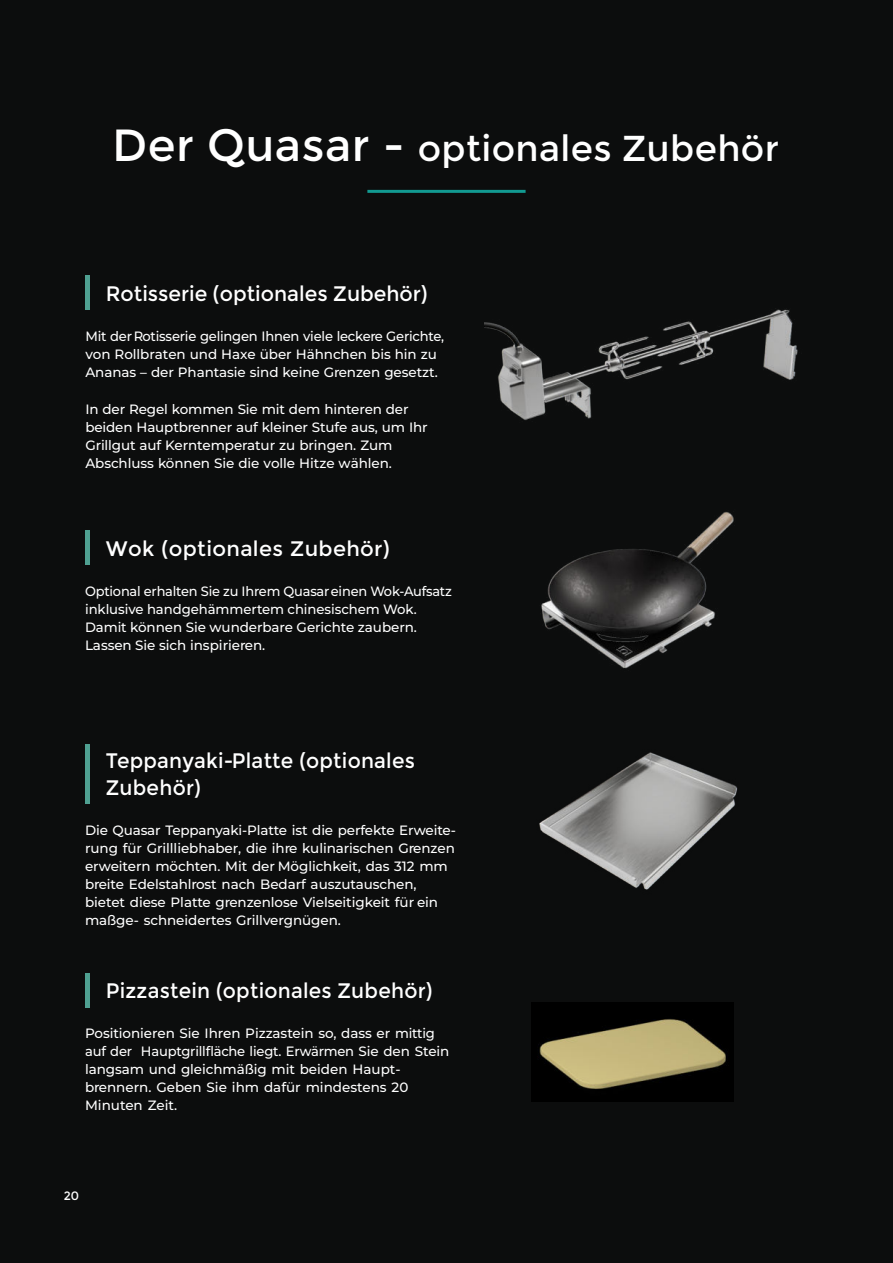
<style>
.page{position:relative;width:893px;height:1263px;background:#0c0d0d}
.page>*{position:absolute;margin:0;border:0;box-sizing:border-box;transform-origin:0 0}
.t1{font:36px "Montserrat";letter-spacing:.01em;color:#fff}
.t2{font:21px/27px "Montserrat";letter-spacing:.01em;color:#fff;scale:.96 1}
.t3{font:21px "Montserrat";letter-spacing:.01em;color:#fff}
.t4{font:500 13.5px/18px "Montserrat";letter-spacing:-.005em;color:#fff}
.t5{font:500 13.5px/18px "Montserrat";letter-spacing:-.005em;color:#fff;scale:.96 1}
.t6{font:12px "Montserrat";color:#fff}
.s1{font-size:45px}
</style>
<div class="page">
<hr style="left:367px;top:190px;width:159px;height:3px;background:#129a91">
<img style="left:485px;top:309px;width:313px;height:111px">
<img style="left:541px;top:512px;width:193px;height:157px">
<img style="left:539px;top:752px;width:199px;height:138px">
<hr style="left:85px;top:531px;width:4px;height:34px;background:#4fa091">
<hr style="left:85px;top:744px;width:4px;height:60px;background:#4fa091">
<hr style="left:85px;top:973px;width:4px;height:34px;background:#4fa091">
<hr style="left:85px;top:276px;width:4px;height:34px;background:#4fa091">
<img style="left:532px;top:1002px;width:201px;height:100px">
<h1 class="t1" style="left:112px;top:127px;width:668px"><span class="s1">Der Quasar -</span> optionales Zubehör</h1>
<h2 class="t3" style="left:106px;top:281px;width:323px">Rotisserie (optionales Zubehör)</h2>
<p class="t4" style="left:85px;top:328px;width:360px">Mit der Rotisserie gelingen Ihnen viele leckere Gerichte, von Rollbraten und Haxe über Hähnchen bis hin zu<br>Ananas – der Phantasie sind keine Grenzen gesetzt.</p>
<p class="t4" style="left:85px;top:401px;width:344px">In der Regel kommen Sie mit dem hinteren der beiden Hauptbrenner auf kleiner Stufe aus, um Ihr Grillgut auf Kerntemperatur zu bringen. Zum Abschluss können Sie die volle Hitze wählen.</p>
<h2 class="t3" style="left:106px;top:536px;width:286px">Wok (optionales Zubehör)</h2>
<p class="t5" style="left:85px;top:583px;width:384px">Optional erhalten Sie zu Ihrem Quasar einen Wok-Aufsatz inklusive handgehämmertem chinesischem Wok.<br>Damit können Sie wunderbare Gerichte zaubern.<br>Lassen Sie sich inspirieren.</p>
<h2 class="t2" style="left:106px;top:748px;width:323px">Teppanyaki-Platte (optionales<br>Zubehör)</h2>
<p class="t4" style="left:85px;top:822px;width:372px">Die Quasar Teppanyaki-Platte ist die perfekte Erweite&shy;rung für Grillliebhaber, die ihre kulinarischen Grenzen erweitern möchten. Mit der Möglichkeit, das 312 mm breite Edelstahlrost nach Bedarf auszutauschen, bietet diese Platte grenzenlose Vielseitigkeit für ein maßge- schneidertes Grillvergnügen.</p>
<h2 class="t2" style="left:106px;top:977px;width:342px">Pizzastein (optionales Zubehör)</h2>
<p class="t4" style="left:85px;top:1025px;width:366px">Positionieren Sie Ihren Pizzastein so, dass er mittig auf der Hauptgrillfläche liegt. Erwärmen Sie den Stein langsam und gleichmäßig mit beiden Haupt&shy;brennern. Geben Sie ihm dafür mindestens 20<br>Minuten Zeit.</p>
<p class="t6" style="left:64px;top:1188px;width:17px">20</p>
</div>
